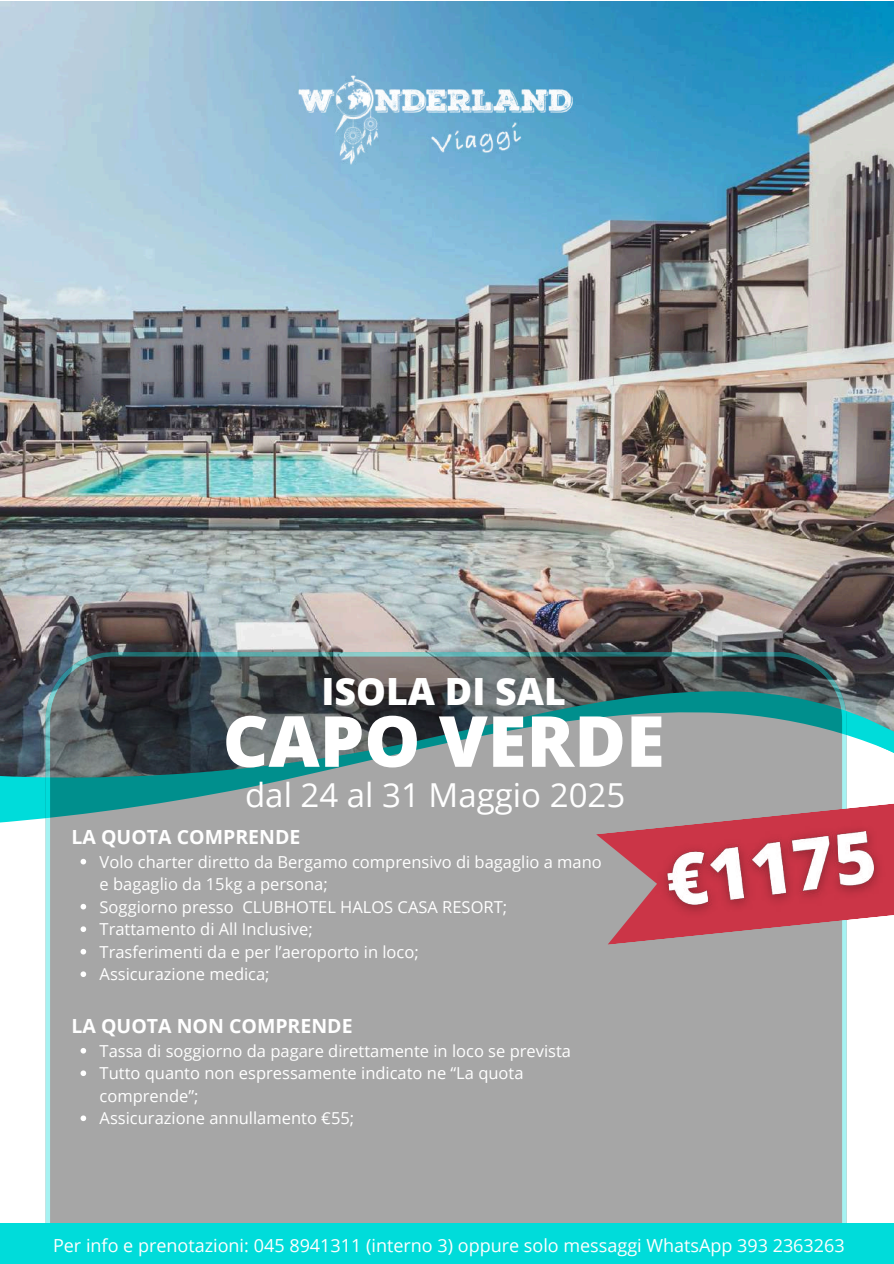
<style>
.page{position:relative;width:894px;height:1264px;background:#fff}
.page>*{position:absolute;margin:0;border:0;box-sizing:border-box;transform-origin:0 0}
.t1{font:800 70.5px "Open Sans";color:#fff}
.t2{font:800 37.5px "Open Sans";color:#fff}
.t3{font:33px "Open Sans";color:#fff}
.t4{font:700 19.5px "Open Sans";color:#fff}
.t5{font:18px "Open Sans";color:#fff}
.t6{font:16.5px/22.5px "Open Sans";color:#fff}
</style>
<div class="page">
<img style="left:0;top:2px;width:893px;height:683px">
<svg style="left:0;top:705px;width:893px;height:517px"></svg>
<svg style="left:46px;top:652px;width:799px;height:570px;background:#919898"></svg>
<svg style="left:596px;top:801px;width:297px;height:143px;background:#b39397"></svg>
<img style="left:643px;top:802px;width:250px;height:128px">
<img style="left:293px;top:67px;width:284px;height:105px">
<svg style="left:80px;top:858px;width:6px;height:6px"></svg>
<svg style="left:80px;top:903px;width:6px;height:6px"></svg>
<svg style="left:80px;top:926px;width:6px;height:6px"></svg>
<svg style="left:80px;top:948px;width:6px;height:6px"></svg>
<svg style="left:80px;top:971px;width:6px;height:6px"></svg>
<svg style="left:80px;top:1047px;width:6px;height:6px"></svg>
<svg style="left:80px;top:1070px;width:6px;height:6px"></svg>
<svg style="left:80px;top:1115px;width:6px;height:6px"></svg>
<div style="left:0;top:1222px;width:893px;height:41px;background:#00dcda"></div>
<h2 class="t2" style="left:321px;top:664px;width:246px">ISOLA DI SAL</h2>
<h1 class="t1" style="left:223px;top:691px;width:443px">CAPO VERDE</h1>
<h3 class="t3" style="left:245px;top:771px;width:381px">dal 24 al 31 Maggio 2025</h3>
<p class="t4" style="left:71px;top:823px;width:230px">LA QUOTA COMPRENDE</p>
<p class="t6" style="left:100px;top:850px;width:503px">Volo charter diretto da Bergamo comprensivo di bagaglio a mano e bagaglio da 15kg a persona;<br>Soggiorno presso CLUBHOTEL HALOS CASA RESORT; Trattamento di All Inclusive;<br>Trasferimenti da e per l’aeroporto in loco;<br>Assicurazione medica;</p>
<p class="t4" style="left:71px;top:1012px;width:282px">LA QUOTA NON COMPRENDE</p>
<p class="t6" style="left:100px;top:1039px;width:473px">Tassa di soggiorno da pagare direttamente in loco se prevista Tutto quanto non espressamente indicato ne “La quota comprende”;<br>Assicurazione annullamento €55;</p>
<p class="t5" style="left:53px;top:1232px;width:793px">Per info e prenotazioni: 045 8941311 (interno 3) oppure solo messaggi WhatsApp 393 2363263</p>
</div>
